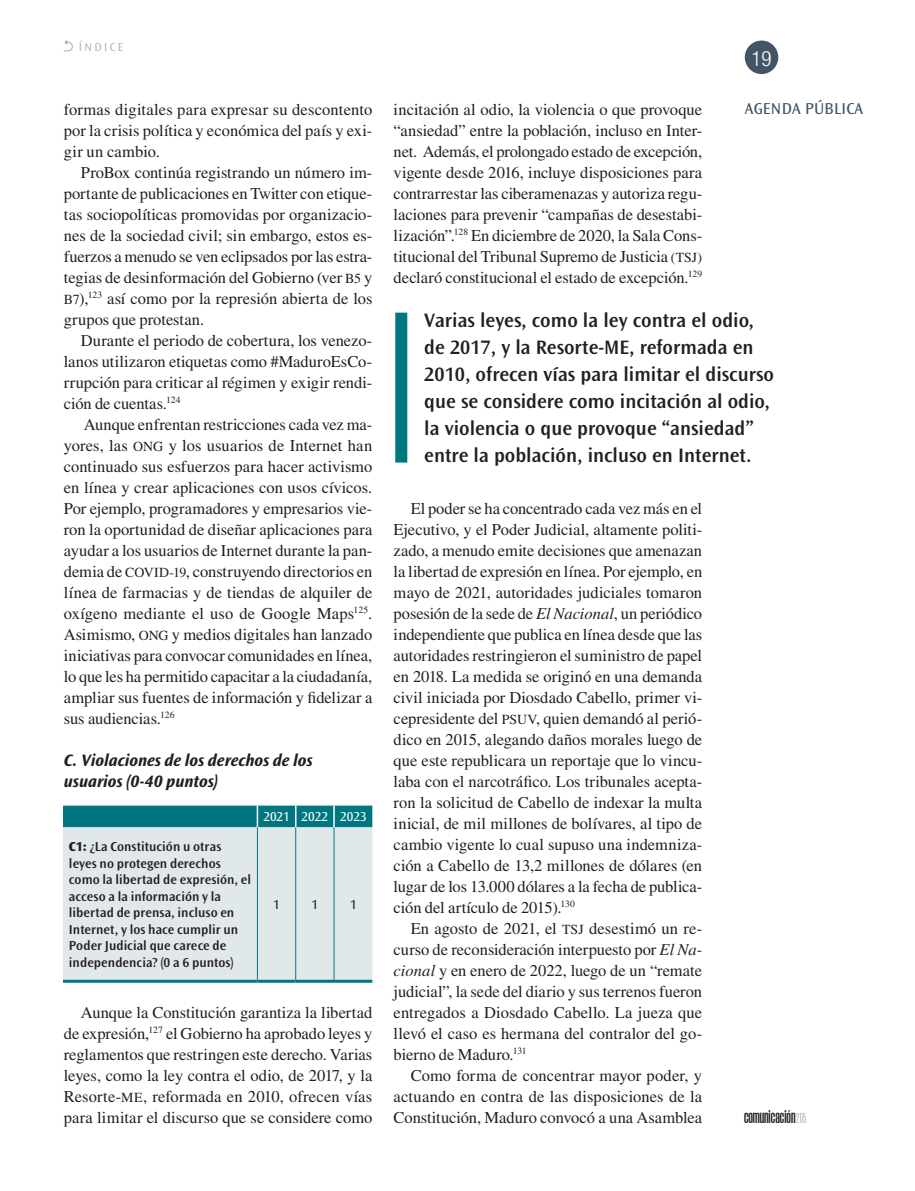
<style>
.page{position:relative;width:915px;height:1191px;background:#fff}
.page>*{position:absolute;margin:0;border:0;box-sizing:border-box;transform-origin:0 0}
.t1{font:300 condensed 21px "Helvetica Neue LT Std";color:#fff}
.t2{font:600 20.55px "Morganite";letter-spacing:.005em;color:#231f20;scale:1.04 1}
.t3{font:600 20.25px/27px "Ocean Sans Std";color:#231f20}
.t4{font:italic 700 17.25px/21px "Ocean Sans Std";letter-spacing:-.005em;color:#231f20}
.t5{font:16.5px/21px "Times LT Std";letter-spacing:-.005em;color:#231f20;text-align:justify}
.t6{font:16.5px "Ocean Sans Std";letter-spacing:.015em;color:#435464}
.t7{font:600 13.5px/16.5px "Ocean Sans Std";letter-spacing:.005em;color:#231f20}
.t8{font:13.5px "Ocean Sans Std";color:#fff}
.t9{font:13.5px "Ocean Sans Std";color:#231f20}
.t10{font:300 12px "Ocean Sans Std";letter-spacing:.2em;color:#a8a9ad}
.s1{font-size:13.8px}
.s2{font-weight:800}
.s3{font-style:italic}
.s4{font-weight:100;font-size:14.25px}
</style>
<div class="page">
<div style="left:744px;top:41px;width:34px;height:33px;background:#435464;border-radius:50%"></div>
<svg style="left:64px;top:40px;width:9px;height:11px"></svg>
<div style="left:63px;top:827px;width:309px;height:152px;background:#e1e8ea"></div>
<hr style="left:63px;top:979px;width:194px;height:3px;background:#007680">
<hr style="left:257px;top:979px;width:38px;height:3px;background:#007680">
<hr style="left:295px;top:979px;width:39px;height:3px;background:#007680">
<hr style="left:334px;top:979px;width:38px;height:3px;background:#007680">
<div style="left:63px;top:805px;width:309px;height:22px;background:#007680"></div>
<hr style="left:257px;top:827px;width:1px;height:152px;background:#007680">
<hr style="left:295px;top:827px;width:1px;height:152px;background:#007680">
<hr style="left:333px;top:827px;width:1px;height:152px;background:#007680">
<div style="left:395px;top:313px;width:12px;height:149px;background:#007680"></div>
<p class="t10" style="left:79px;top:40px;width:46px">ÍNDICE</p>
<p class="t5" style="left:64px;top:98px;width:310px">formas digitales para expresar su descontento por la crisis política y económica del país y exi&shy;gir un cambio.</p>
<p class="t5" style="left:64px;top:161px;width:310px;text-indent:17px">ProBox continúa registrando un número im&shy;portante de publicaciones en Twitter con etique&shy;tas sociopolíticas promovidas por organizacio&shy;nes de la sociedad civil; sin embargo, estos es&shy;fuerzos a menudo se ven eclipsados por las estra&shy;tegias de desinformación del Gobierno (ver <span class="s1">B5</span> y <span class="s1">B7</span>),<sup>123</sup> así como por la represión abierta de los grupos que protestan.</p>
<p class="t5" style="left:64px;top:329px;width:310px;text-indent:17px">Durante el periodo de cobertura, los venezo&shy;lanos utilizaron etiquetas como #MaduroEsCo&shy;rrupción para criticar al régimen y exigir rendi&shy;ción de cuentas.<sup>124</sup></p>
<p class="t5" style="left:64px;top:413px;width:310px;text-indent:20px">Aunque enfrentan restricciones cada vez ma&shy;yores, las <span class="s1">ONG</span> y los usuarios de Internet han continuado sus esfuerzos para hacer activismo en línea y crear aplicaciones con usos cívicos.<br>Por ejemplo, programadores y empresarios vie&shy;ron la oportunidad de diseñar aplicaciones para ayudar a los usuarios de Internet durante la pan&shy;demia de <span class="s1">COVID-19</span>, construyendo directorios en línea de farmacias y de tiendas de alquiler de oxígeno mediante el uso de Google Maps<sup>125</sup>.<br>Asimismo, <span class="s1">ONG</span> y medios digitales han lanzado iniciativas para convocar comunidades en línea, lo que les ha permitido capacitar a la ciudadanía, ampliar sus fuentes de información y fidelizar a sus audiencias.<sup>126</sup></p>
<p class="t4" style="left:64px;top:750px;width:250px">C. Violaciones de los derechos de los usuarios (0-40 puntos)</p>
<p class="t7" style="left:69px;top:839px;width:184px"><span class="s2">C1:</span> ¿La Constitución u otras leyes no protegen derechos como la libertad de expresión, el acceso a la información y la libertad de prensa, incluso en<br>Internet, y los hace cumplir un<br>Poder Judicial que carece de independencia? (0 a 6 puntos)</p>
<p class="t8" style="left:263px;top:809px;width:105px">2021 2022 2023</p>
<p class="t9" style="left:273px;top:897px;width:8px">1</p>
<p class="t9" style="left:311px;top:897px;width:8px">1</p>
<p class="t9" style="left:350px;top:897px;width:8px">1</p>
<p class="t5" style="left:64px;top:1001px;width:310px;text-indent:17px">Aunque la Constitución garantiza la libertad de expresión,<sup>127</sup> el Gobierno ha aprobado leyes y reglamentos que restringen este derecho. Varias leyes, como la ley contra el odio, de 2017, y la Resorte-<span class="s1">ME</span>, reformada en 2010, ofrecen vías para limitar el discurso que se considere como</p>
<p class="t5" style="left:393px;top:98px;width:310px">incitación al odio, la violencia o que provoque “ansiedad” entre la población, incluso en Inter&shy;net. Además, el prolongado estado de excepción, vigente desde 2016, incluye disposiciones para contrarrestar las ciberamenazas y autoriza regu&shy;laciones para prevenir “campañas de desestabi&shy;lización”.<sup>128</sup> En diciembre de 2020, la Sala Cons&shy;titucional del Tribunal Supremo de Justicia <span class="s1">(TSJ) </span>declaró constitucional el estado de excepción.<sup>129</sup></p>
<p class="t1" style="left:751px;top:46px;width:22px">19</p>
<p class="t6" style="left:744px;top:100px;width:120px">AGENDA PÚBLICA</p>
<p class="t3" style="left:424px;top:307px;width:351px">Varias leyes, como la ley contra el odio, de 2017, y la Resorte-ME, reformada en 2010, ofrecen vías para limitar el discurso que se considere como incitación al odio, la violencia o que provoque “ansiedad” entre la población, incluso en Internet.</p>
<p class="t5" style="left:393px;top:497px;width:310px;text-indent:17px">El poder se ha concentrado cada vez más en el Ejecutivo, y el Poder Judicial, altamente politi&shy;zado, a menudo emite decisiones que amenazan la libertad de expresión en línea. Por ejemplo, en mayo de 2021, autoridades judiciales tomaron posesión de la sede de <span class="s3">El Nacional</span>, un periódico independiente que publica en línea desde que las autoridades restringieron el suministro de papel en 2018. La medida se originó en una demanda civil iniciada por Diosdado Cabello, primer vi&shy;cepresidente del <span class="s1">PSUV</span>, quien demandó al perió&shy;dico en 2015, alegando daños morales luego de que este republicara un reportaje que lo vincu&shy;laba con el narcotráfico. Los tribunales acepta&shy;ron la solicitud de Cabello de indexar la multa inicial, de mil millones de bolívares, al tipo de cambio vigente lo cual supuso una indemniza&shy;ción a Cabello de 13,2 millones de dólares (en lugar de los 13.000 dólares a la fecha de publica&shy;ción del artículo de 2015).<sup>130</sup></p>
<p class="t5" style="left:393px;top:917px;width:310px;text-indent:17px">En agosto de 2021, el <span class="s1">TSJ</span> desestimó un re&shy;curso de reconsideración interpuesto por <span class="s3">El Na&shy;cional</span> y en enero de 2022, luego de un “remate judicial”, la sede del diario y sus terrenos fueron entregados a Diosdado Cabello. La jueza que llevó el caso es hermana del contralor del go&shy;bierno de Maduro.<sup>131</sup></p>
<p class="t5" style="left:393px;top:1064px;width:310px;text-indent:17px">Como forma de concentrar mayor poder, y actuando en contra de las disposiciones de la Constitución, Maduro convocó a una Asamblea</p>
<p class="t2" style="left:743px;top:1105px;width:61px">comunicación<span class="s4">205</span></p>
</div>
